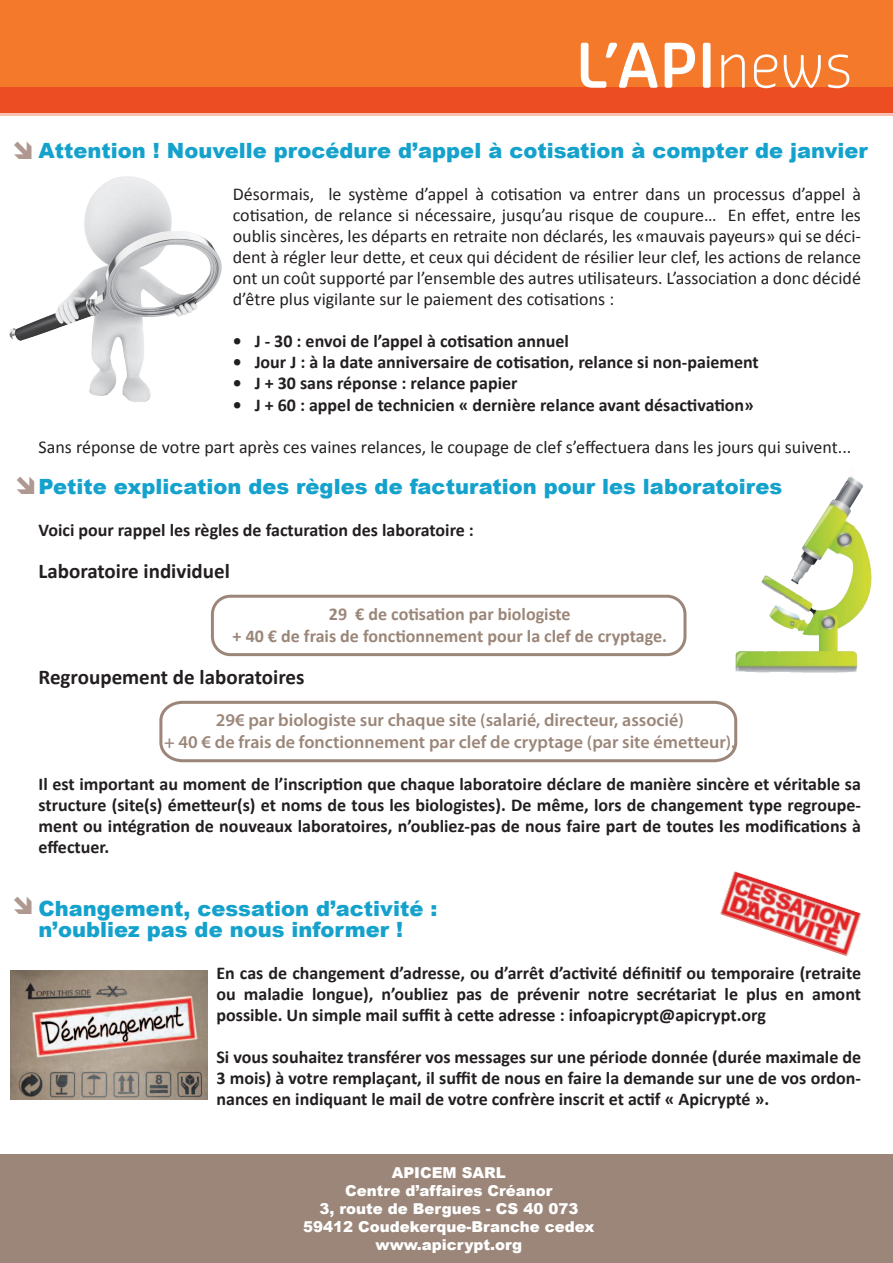
<style>
.page{position:relative;width:893px;height:1263px;background:#fff}
.page>*{position:absolute;margin:0;border:0;box-sizing:border-box;transform-origin:0 0}
.t1{font:600 60px "Sansa Soft Std";color:#fff}
.t2{font:900 21px/21px "Arial";color:#14a2cc}
.t3{font:700 21px "Calibri";color:#231f20}
.t4{font:700 18px/21px "Calibri";color:#231f20;text-align:justify}
.t5{font:18px/21px "Calibri";color:#231f20;text-align:justify}
.t6{font:600 18px/21.6px "Myriad Pro";color:#9b8679;text-align:center}
.t7{font:700 18px/21px "Calibri";color:#9b8679;text-align:center}
.t8{font:900 15px/18px "Arial";color:#fff;text-align:center}
.s1{font-weight:300}
</style>
<div class="page">
<div style="left:0;top:1154px;width:893px;height:109px;background:#9b8679"></div>
<div style="left:0;top:0;width:893px;height:87px;background:#f4792a"></div>
<div style="left:0;top:87px;width:893px;height:25px;background:#ed4d22"></div>
<svg style="left:0;top:112px;width:893px;height:4px;background:#f5a38d"></svg>
<img style="left:735px;top:476px;width:137px;height:197px">
<img style="left:11px;top:970px;width:196px;height:130px">
<img style="left:720px;top:871px;width:142px;height:85px">
<img style="left:9px;top:176px;width:213px;height:226px">
<div style="left:211px;top:595px;width:475px;height:61px;border:3px solid #9b8679;border-radius:18px"></div>
<svg style="left:159px;top:700px;width:579px;height:63px"></svg>
<h1 class="t1" style="left:576px;top:26px;width:279px">L’API<span class="s1">news</span></h1>
<p class="t2" style="left:39px;top:140px;width:831px">Attention ! Nouvelle procédure d’appel à cotisation à compter de janvier</p>
<p class="t5" style="left:233px;top:184px;width:630px">Désormais, le système d’appel à cotisation va entrer dans un processus d’appel à cotisation, de relance si nécessaire, jusqu’au risque de coupure… En effet, entre les oublis sincères, les départs en retraite non déclarés, les «mauvais payeurs» qui se déci&shy;dent à régler leur dette, et ceux qui décident de résilier leur clef, les actions de relance ont un coût supporté par l’ensemble des autres utilisateurs. L’association a donc décidé d’être plus vigilante sur le paiement des cotisations :</p>
<p class="t4" style="left:233px;top:331px;width:338px">• J - 30 : envoi de l’appel à cotisation annuel</p>
<p class="t4" style="left:233px;top:352px;width:528px">• Jour J : à la date anniversaire de cotisation, relance si non-paiement</p>
<p class="t4" style="left:233px;top:373px;width:286px">• J + 30 sans réponse : relance papier</p>
<p class="t4" style="left:233px;top:394px;width:523px">• J + 60 : appel de technicien « dernière relance avant désactivation»</p>
<p class="t5" style="left:39px;top:436px;width:814px">Sans réponse de votre part après ces vaines relances, le coupage de clef s’effectuera dans les jours qui suivent...</p>
<p class="t2" style="left:39px;top:476px;width:745px">Petite explication des règles de facturation pour les laboratoires</p>
<p class="t4" style="left:39px;top:520px;width:437px">Voici pour rappel les règles de facturation des laboratoire :</p>
<p class="t3" style="left:39px;top:558px;width:193px">Laboratoire individuel</p>
<p class="t7" style="left:233px;top:604px;width:436px">29 € de cotisation par biologiste<br>+ 40 € de frais de fonctionnement pour la clef de cryptage.</p>
<p class="t3" style="left:39px;top:663px;width:267px">Regroupement de laboratoires</p>
<p class="t6" style="left:164px;top:709px;width:573px">29€ par biologiste sur chaque site (salarié, directeur, associé)<br>+ 40 € de frais de fonctionnement par clef de cryptage (par site émetteur).</p>
<p class="t4" style="left:39px;top:773px;width:824px">Il est important au moment de l’inscription que chaque laboratoire déclare de manière sincère et véritable sa structure (site(s) émetteur(s) et noms de tous les biologistes). De même, lors de changement type regroupe&shy;ment ou intégration de nouveaux laboratoires, n’oubliez-pas de nous faire part de toutes les modifications à effectuer.</p>
<p class="t2" style="left:39px;top:897px;width:400px">Changement, cessation d’activité : n’oubliez pas de nous informer !</p>
<p class="t4" style="left:216px;top:962px;width:646px">En cas de changement d’adresse, ou d’arrêt d’activité définitif ou temporaire (retraite ou maladie longue), n’oubliez pas de prévenir notre secrétariat le plus en amont possible. Un simple mail suffit à cette adresse : infoapicrypt@apicrypt.org</p>
<p class="t4" style="left:216px;top:1046px;width:646px">Si vous souhaitez transférer vos messages sur une période donnée (durée maximale de 3 mois) à votre remplaçant, il suffit de nous en faire la demande sur une de vos ordon&shy;nances en indiquant le mail de votre confrère inscrit et actif « Apicrypté ».</p>
<p class="t8" style="left:303px;top:1163px;width:293px">APICEM SARL<br>Centre d’affaires Créanor<br>3, route de Bergues - CS 40 073<br>59412 Coudekerque-Branche cedex www.apicrypt.org</p>
</div>
